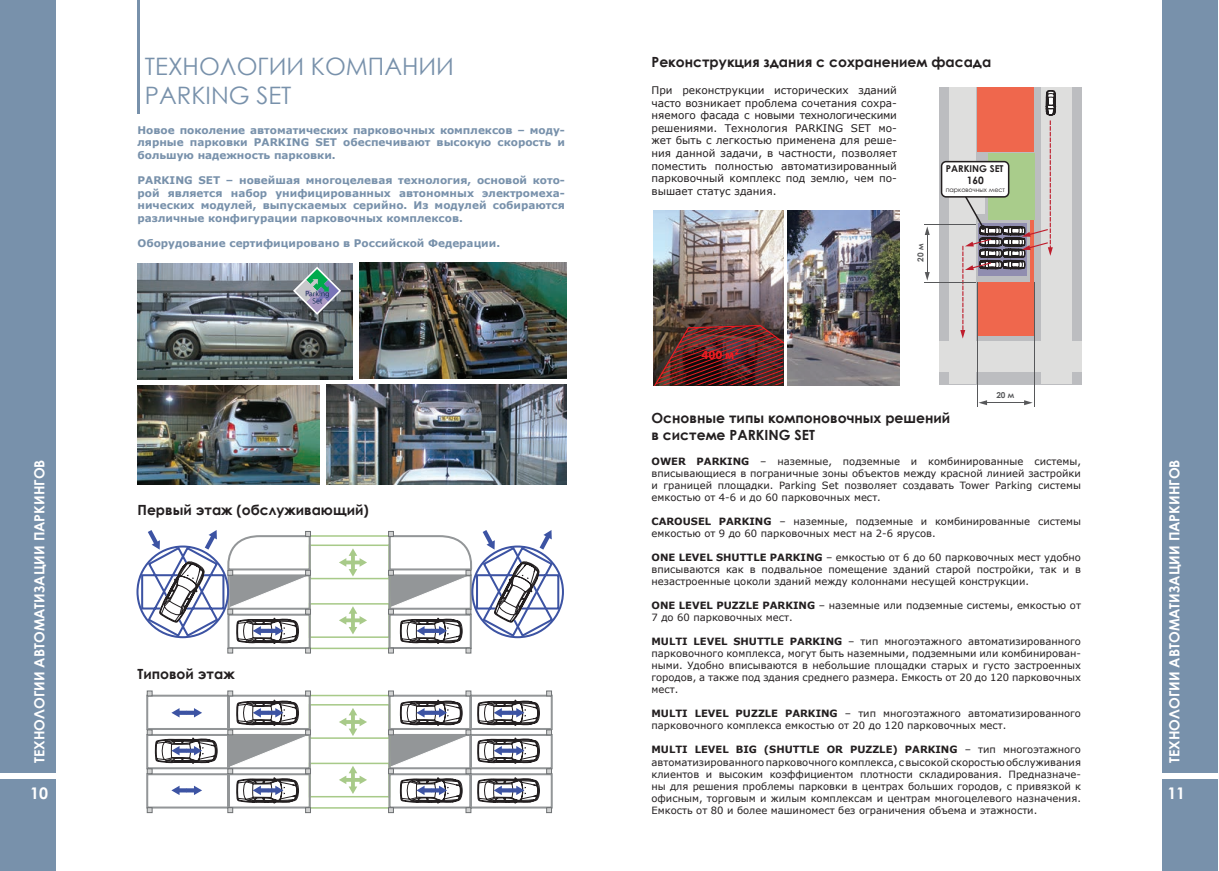
<style>
.page{position:relative;width:1219px;height:871px;background:#fff}
.page>*{position:absolute;margin:0;border:0;box-sizing:border-box;transform-origin:0 0}
.t1{font:24px/28.8px "Century Gothic";color:#7891ab}
.t2{font:700 16px "Century Gothic";color:#fff}
.t3{font:700 14px/16.8px "Century Gothic";color:#231f20}
.t4{font:700 14px "Century Gothic";color:#fff}
.t5{font:700 12.7px "Myriad Pro";color:#ee1d23}
.t6{font:700 10.5px/12.6px "Verdana";color:#7891ab;text-align:justify}
.t7{font:10.5px/12.6px "Verdana";color:#231f20;text-align:justify}
.t8{font:700 10.2px "Century Gothic";color:#231f20}
.t9{font:10px/12px "Verdana";color:#231f20;text-align:justify}
.t10{font:700 9.4px "Century Gothic";color:#231f20}
.t11{font:700 8.2px "Century Gothic";color:#57585a}
.t12{font:6.4px "Century Gothic";color:#231f20}
.s1{font-weight:700}
</style>
<div class="page">
<div style="left:0;top:779px;width:56px;height:91px;background:#7891ab"></div>
<div style="left:0;top:0;width:56px;height:772px;background:#7891ab"></div>
<div style="left:1162px;top:779px;width:56px;height:91px;background:#7891ab"></div>
<div style="left:1162px;top:0;width:56px;height:772px;background:#7891ab"></div>
<svg style="left:146px;top:693px;width:407px;height:116px"></svg>
<svg style="left:147px;top:690px;width:6px;height:6px"></svg>
<svg style="left:147px;top:806px;width:6px;height:6px"></svg>
<svg style="left:546px;top:690px;width:6px;height:6px"></svg>
<svg style="left:546px;top:729px;width:6px;height:6px"></svg>
<svg style="left:546px;top:768px;width:6px;height:6px"></svg>
<svg style="left:546px;top:806px;width:6px;height:6px"></svg>
<svg style="left:171px;top:707px;width:31px;height:10px"></svg>
<svg style="left:147px;top:729px;width:71px;height:45px"></svg>
<svg style="left:171px;top:785px;width:31px;height:9px"></svg>
<svg style="left:227px;top:690px;width:313px;height:122px"></svg>
<svg style="left:140px;top:530px;width:424px;height:123px"></svg>
<div style="left:136px;top:545px;width:93px;height:93px;border:2px solid #3c53a3;border-radius:50%"></div>
<img style="left:326px;top:384px;width:241px;height:100px">
<img style="left:138px;top:263px;width:215px;height:116px">
<img style="left:360px;top:263px;width:207px;height:116px">
<img style="left:138px;top:385px;width:182px;height:99px">
<img style="left:654px;top:210px;width:129px;height:114px">
<img style="left:653px;top:324px;width:130px;height:61px">
<img style="left:787px;top:210px;width:112px;height:175px">
<div style="left:939px;top:87px;width:142px;height:297px;background:#bcbdc0"></div>
<div style="left:977px;top:87px;width:57px;height:65px;background:#ef674d"></div>
<div style="left:1041px;top:87px;width:30px;height:297px;background:#dededd"></div>
<div style="left:939px;top:341px;width:142px;height:31px;background:#dededd"></div>
<div style="left:949px;top:87px;width:27px;height:297px;background:#dededd"></div>
<svg style="left:1024px;top:400px;width:9px;height:5px"></svg>
<svg style="left:978px;top:400px;width:9px;height:5px"></svg>
<svg style="left:960px;top:90px;width:96px;height:248px"></svg>
<div style="left:941px;top:162px;width:68px;height:35px;background:#fff;border-radius:5px"></div>
<div style="left:941px;top:161px;width:68px;height:36px;border:2px solid #231f20;border-radius:5px"></div>
<hr style="left:977px;top:282px;width:1px;height:124px;background:#57585a">
<hr style="left:1034px;top:282px;width:1px;height:124px;background:#57585a">
<hr style="left:924px;top:224px;width:52px;height:1px;background:#57585a">
<hr style="left:924px;top:282px;width:52px;height:1px;background:#57585a">
<hr style="left:983px;top:402px;width:45px;height:1px;background:#57585a">
<svg style="left:925px;top:272px;width:5px;height:8px"></svg>
<svg style="left:925px;top:226px;width:5px;height:9px"></svg>
<hr style="left:927px;top:231px;width:1px;height:45px;background:#57585a">
<hr style="left:138px;top:0;width:2px;height:113px;background:#7891ab">
<svg style="left:293px;top:266px;width:48px;height:49px;background:#7d9196"></svg>
<h1 class="t1" style="left:145px;top:51px;width:311px">ТЕХНОЛОГИИ КОМПАНИИ<br>PARKING SET</h1>
<p class="t6" style="left:137px;top:123px;width:429px">Новое поколение автоматических парковочных комплексов – моду&shy;лярные парковки PARKING SET обеспечивают высокую скорость и большую надежность парковки.</p>
<p class="t6" style="left:137px;top:174px;width:429px">PARKING SET – новейшая многоцелевая технология, основой кото&shy;рой является набор унифицированных автономных электромеха&shy;нических модулей, выпускаемых серийно. Из модулей собираются различные конфигурации парковочных комплексов.</p>
<p class="t6" style="left:137px;top:237px;width:364px">Оборудование сертифицировано в Российской Федерации.</p>
<h3 class="t3" style="left:651px;top:53px;width:341px">Реконструкция здания с сохранением фасада</h3>
<p class="t7" style="left:651px;top:84px;width:247px">При реконструкции исторических зданий часто возникает проблема сочетания сохра&shy;няемого фасада с новыми технологическими решениями. Технология PARKING SET мо&shy;жет быть с легкостью применена для реше&shy;ния данной задачи, в частности, позволяет поместить полностью автоматизированный парковочный комплекс под землю, чем по&shy;вышает статус здания.</p>
<p class="t11" style="left:914px;top:262px;width:19px;rotate:-90deg">20 м</p>
<p class="t10" style="left:946px;top:161px;width:59px">PARKING SET</p>
<p class="t8" style="left:967px;top:173px;width:19px">160</p>
<p class="t12" style="left:946px;top:185px;width:61px">парковочных мест</p>
<p class="t5" style="left:701px;top:346px;width:39px">400 м<sup>2</sup></p>
<p class="t11" style="left:996px;top:389px;width:19px">20 м</p>
<h3 class="t3" style="left:651px;top:409px;width:300px">Основные типы компоновочных решений в системе PARKING SET</h3>
<p class="t9" style="left:651px;top:455px;width:431px"><span class="s1">OWER PARKING</span> – наземные, подземные и комбинированные системы, вписывающиеся в пограничные зоны объектов между красной линией застройки и границей площадки. Parking Set позволяет создавать Tower Parking системы емкостью от 4-6 и до 60 парковочных мест.</p>
<p class="t9" style="left:651px;top:515px;width:431px"><span class="s1">CAROUSEL PARKING</span> – наземные, подземные и комбинированные системы емкостью от 9 до 60 парковочных мест на 2-6 ярусов.</p>
<p class="t9" style="left:651px;top:551px;width:431px"><span class="s1">ONE LEVEL SHUTTLE PARKING</span> – емкостью от 6 до 60 парковочных мест удобно вписываются как в подвальное помещение зданий старой постройки, так и в незастроенные цоколи зданий между колоннами несущей конструкции.</p>
<p class="t9" style="left:651px;top:599px;width:431px"><span class="s1">ONE LEVEL PUZZLE PARKING</span> – наземные или подземные системы, емкостью от<br>7 до 60 парковочных мест.</p>
<p class="t9" style="left:651px;top:635px;width:431px"><span class="s1">MULTI LEVEL SHUTTLE PARKING</span> – тип многоэтажного автоматизированного парковочного комплекса, могут быть наземными, подземными или комбинирован&shy;ными. Удобно вписываются в небольшие площадки старых и густо застроенных городов, а также под здания среднего размера. Емкость от 20 до 120 парковочных мест.</p>
<p class="t9" style="left:651px;top:707px;width:431px"><span class="s1">MULTI LEVEL PUZZLE PARKING</span> – тип многоэтажного автоматизированного парковочного комплекса емкостью от 20 до 120 парковочных мест.</p>
<p class="t9" style="left:651px;top:743px;width:431px"><span class="s1">MULTI LEVEL BIG (SHUTTLE OR PUZZLE) PARKING</span> – тип многоэтажного автоматизированного парковочного комплекса, с высокой скоростью обслуживания клиентов и высоким коэффициентом плотности складирования. Предназначе&shy;ны для решения проблемы парковки в центрах больших городов, с привязкой к офисным, торговым и жилым комплексам и центрам многоцелевого назначения.<br>Емкость от 80 и более машиномест без ограничения объема и этажности.</p>
<h3 class="t4" style="left:29px;top:762px;width:305px;rotate:-90deg">ТЕХНОЛОГИИ АВТОМАТИЗАЦИИ ПАРКИНГОВ</h3>
<h3 class="t4" style="left:1164px;top:762px;width:305px;rotate:-90deg">ТЕХНОЛОГИИ АВТОМАТИЗАЦИИ ПАРКИНГОВ</h3>
<h3 class="t3" style="left:137px;top:500px;width:233px">Первый этаж (обслуживающий)</h3>
<h3 class="t3" style="left:137px;top:665px;width:99px">Типовой этаж</h3>
<h2 class="t2" style="left:30px;top:780px;width:19px">10</h2>
<h2 class="t2" style="left:1167px;top:780px;width:19px">11</h2>
</div>
